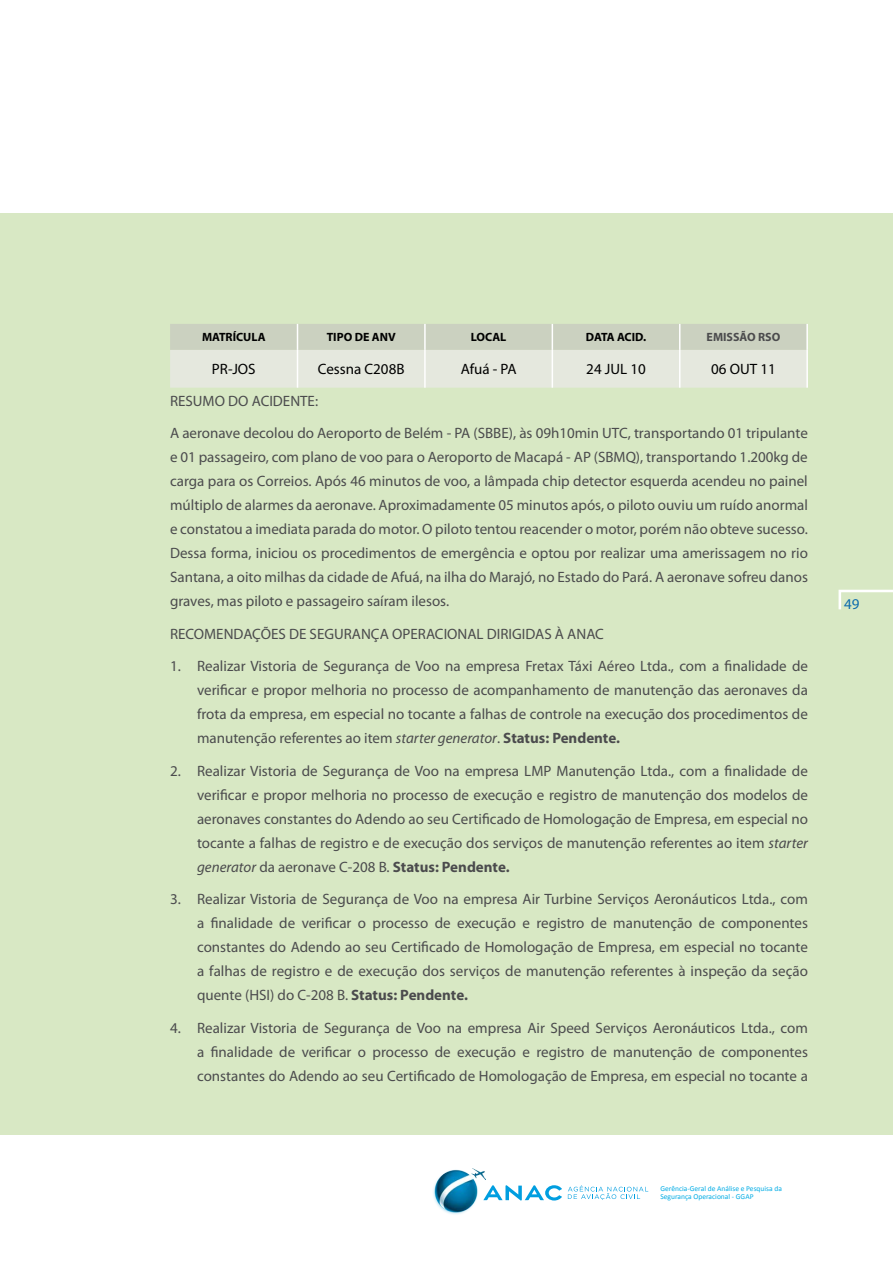
<style>
.page{position:relative;width:893px;height:1263px;background:#fff}
.page>*{position:absolute;margin:0;border:0;box-sizing:border-box;transform-origin:0 0}
.t1{font:15px/24px "Myriad Pro";color:#4b4b4d;text-align:justify}
.t2{font:15px "Myriad Pro";color:#000}
.t3{font:15px "Myriad Pro";color:#0d6cad}
.t4{font:700 12px "Myriad Pro";color:#000}
.t5{font:700 12px "Myriad Pro";color:#4b4b4d}
.t6{font:700 12px "Myriad Pro";letter-spacing:-.02em;color:#000}
.t7{font:7.5px/8.2px "Calibri";color:#00ace5}
.s1{font-style:italic}
.s2{font-weight:700}
</style>
<div class="page">
<div style="left:0;top:213px;width:893px;height:922px;background:#d8e8c4"></div>
<svg style="left:838px;top:589px;width:55px;height:21px"></svg>
<svg style="left:486px;top:1185px;width:76px;height:16px"></svg>
<svg style="left:568px;top:1185px;width:80px;height:15px"></svg>
<img style="left:433px;top:1168px;width:53px;height:47px">
<hr style="left:806px;top:324px;width:2px;height:26px;background:#fff">
<hr style="left:806px;top:350px;width:2px;height:38px;background:#fff">
<svg style="left:170px;top:324px;width:637px;height:64px;background:#daded2"></svg>
<hr style="left:297px;top:350px;width:1px;height:38px;background:#fff">
<p class="t4" style="left:202px;top:329px;width:65px">MATRÍCULA</p>
<p class="t4" style="left:327px;top:329px;width:70px">TIPO DE ANV</p>
<p class="t4" style="left:471px;top:329px;width:37px">LOCAL</p>
<p class="t6" style="left:586px;top:329px;width:62px">DATA ACID.</p>
<p class="t5" style="left:707px;top:329px;width:75px">EMISSÃO RSO</p>
<p class="t2" style="left:212px;top:360px;width:45px">PR-JOS</p>
<p class="t2" style="left:318px;top:360px;width:88px">Cessna C208B</p>
<p class="t2" style="left:461px;top:360px;width:57px">Afuá - PA</p>
<p class="t2" style="left:586px;top:360px;width:61px">24 JUL 10</p>
<p class="t2" style="left:711px;top:360px;width:66px">06 OUT 11</p>
<p class="t1" style="left:170px;top:384px;width:639px;line-height:32.5px">RESUMO DO ACIDENTE:<br>A aeronave decolou do Aeroporto de Belém - PA (SBBE), às 09h10min UTC, transportando 01 tripulante</p>
<p class="t1" style="left:170px;top:445px;width:639px">e 01 passageiro, com plano de voo para o Aeroporto de Macapá - AP (SBMQ), transportando 1.200kg de carga para os Correios. Após 46 minutos de voo, a lâmpada chip detector esquerda acendeu no painel múltiplo de alarmes da aeronave. Aproximadamente 05 minutos após, o piloto ouviu um ruído anormal e constatou a imediata parada do motor. O piloto tentou reacender o motor, porém não obteve sucesso.<br>Dessa forma, iniciou os procedimentos de emergência e optou por realizar uma amerissagem no rio Santana, a oito milhas da cidade de Afuá, na ilha do Marajó, no Estado do Pará. A aeronave sofreu danos graves, mas piloto e passageiro saíram ilesos.</p>
<p class="t1" style="left:170px;top:621px;width:435px">RECOMENDAÇÕES DE SEGURANÇA OPERACIONAL DIRIGIDAS À ANAC</p>
<p class="t1" style="left:197px;top:654px;width:612px;text-indent:-27px">1. Realizar Vistoria de Segurança de Voo na empresa Fretax Táxi Aéreo Ltda., com a finalidade de verificar e propor melhoria no processo de acompanhamento de manutenção das aeronaves da frota da empresa, em especial no tocante a falhas de controle na execução dos procedimentos de manutenção referentes ao item <span class="s1">starter generator</span>. <span class="s2">Status: Pendente.</span></p>
<p class="t1" style="left:197px;top:758px;width:612px;text-indent:-27px">2. Realizar Vistoria de Segurança de Voo na empresa LMP Manutenção Ltda., com a finalidade de verificar e propor melhoria no processo de execução e registro de manutenção dos modelos de aeronaves constantes do Adendo ao seu Certificado de Homologação de Empresa, em especial no tocante a falhas de registro e de execução dos serviços de manutenção referentes ao item <span class="s1">starter generator</span> da aeronave C-208 B. <span class="s2">Status: Pendente.</span></p>
<p class="t1" style="left:197px;top:887px;width:612px;text-indent:-27px">3. Realizar Vistoria de Segurança de Voo na empresa Air Turbine Serviços Aeronáuticos Ltda., com a finalidade de verificar o processo de execução e registro de manutenção de componentes constantes do Adendo ao seu Certificado de Homologação de Empresa, em especial no tocante a falhas de registro e de execução dos serviços de manutenção referentes à inspeção da seção quente (HSI) do C-208 B. <span class="s2">Status: Pendente.</span></p>
<p class="t1" style="left:197px;top:1015px;width:612px;text-indent:-27px">4. Realizar Vistoria de Segurança de Voo na empresa Air Speed Serviços Aeronáuticos Ltda., com a finalidade de verificar o processo de execução e registro de manutenção de componentes constantes do Adendo ao seu Certificado de Homologação de Empresa, em especial no tocante a</p>
<p class="t3" style="left:844px;top:595px;width:17px">49</p>
<p class="t7" style="left:660px;top:1184px;width:123px">Gerência-Geral de Análise e Pesquisa da<br>Segurança Operacional - GGAP</p>
</div>
